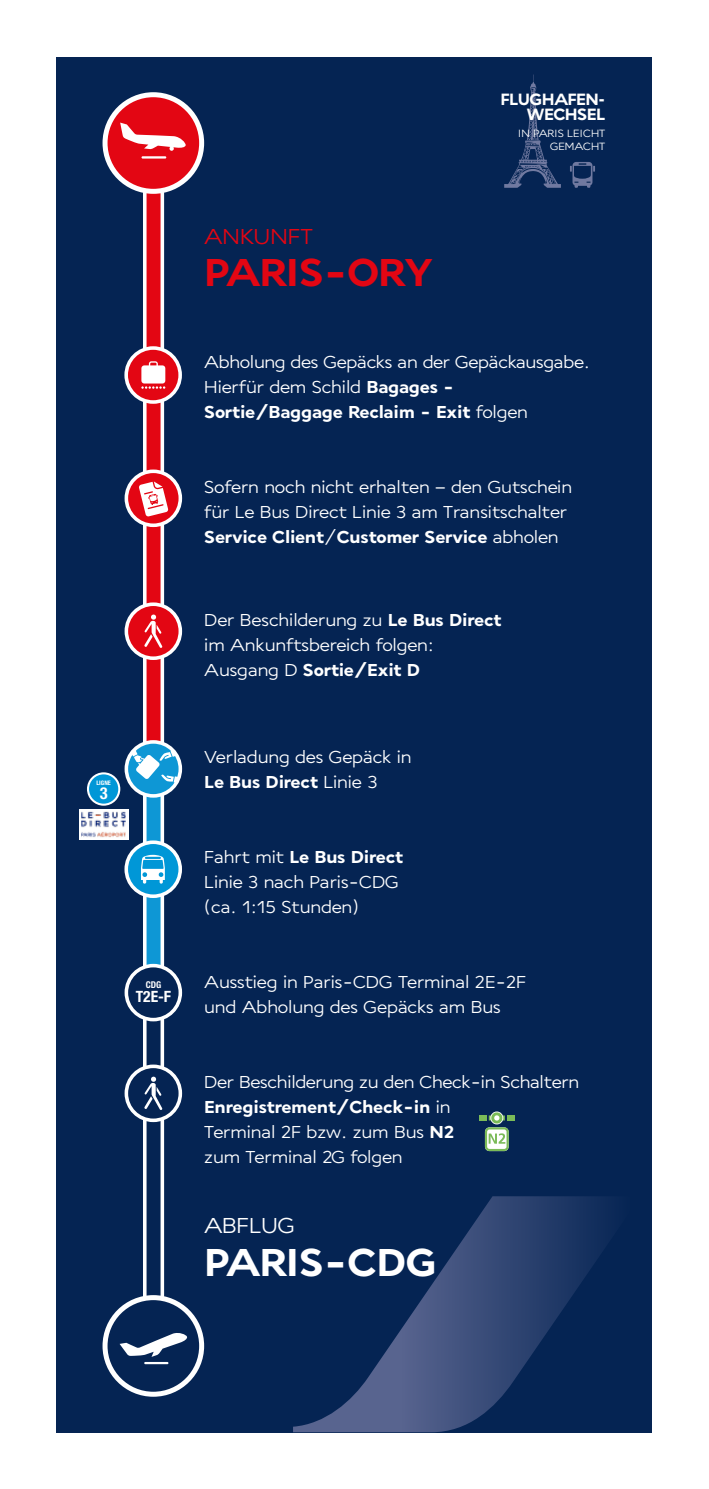
<style>
.page{position:relative;width:709px;height:1489px;background:#fff}
.page>*{position:absolute;margin:0;border:0;box-sizing:border-box;transform-origin:0 0}
.t1{font:700 45px "Excellence In Motion V";letter-spacing:-.035em;color:#e30613}
.t2{font:700 45px "Excellence In Motion V";letter-spacing:-.02em;color:#fff}
.t3{font:25px "Excellence In Motion V";color:#e30613}
.t4{font:25px "Excellence In Motion V";letter-spacing:-.005em;color:#fff}
.t5{font:20px/25px "Excellence In Motion V";color:#fff}
.t6{font:700 19px/15.5px "Excellence In Motion V";letter-spacing:-.02em;color:#fff;text-align:right}
.t7{font:700 condensed 16.5px "Helvetica Neue LT Std";color:#fff}
.t8{font:700 condensed 15.5px "Helvetica Neue LT Std";color:#fff}
.t9{font:12.25px/12.5px "Excellence In Motion V";color:#fff;text-align:right}
.t10{font:700 condensed 9.25px "Helvetica Neue LT Std";color:#fff}
.t11{font:700 condensed 6.25px "Helvetica Neue LT Std";color:#fff}
.s1{font-weight:700}
</style>
<div class="page">
<div style="left:56px;top:57px;width:595px;height:1374px;background:#052453"></div>
<svg style="left:504px;top:74px;width:57px;height:114px"></svg>
<svg style="left:570px;top:162px;width:25px;height:26px"></svg>
<svg style="left:293px;top:1196px;width:310px;height:235px"></svg>
<div style="left:143px;top:175px;width:21px;height:612px;background:#e30613;border:4px solid #fff"></div>
<div style="left:143px;top:783px;width:21px;height:232px;background:#0e97d5;border:4px solid #fff"></div>
<div style="left:143px;top:1009px;width:21px;height:312px;background:#052453;border:4px solid #fff"></div>
<div style="left:105px;top:95px;width:97px;height:96px;background:#e30613;border-radius:50%"></div>
<div style="left:102px;top:92px;width:102px;height:102px;border:5px solid #fff;border-radius:50%"></div>
<div style="left:105px;top:1297px;width:97px;height:96px;background:#052453;border-radius:50%"></div>
<div style="left:102px;top:1294px;width:102px;height:102px;border:5px solid #fff;border-radius:50%"></div>
<svg style="left:120px;top:1333px;width:68px;height:23px"></svg>
<hr style="left:144px;top:1361px;width:24px;height:2px;background:#fff">
<svg style="left:120px;top:123px;width:66px;height:28px"></svg>
<hr style="left:141px;top:156px;width:25px;height:2px;background:#fff">
<div style="left:126px;top:604px;width:54px;height:54px;background:#e30613;border-radius:50%"></div>
<div style="left:125px;top:602px;width:57px;height:58px;border:4px solid #fff;border-radius:50%"></div>
<svg style="left:126px;top:742px;width:54px;height:53px"></svg>
<div style="left:125px;top:740px;width:57px;height:57px;border:4px solid #fff;border-radius:50%"></div>
<div style="left:126px;top:842px;width:54px;height:54px;background:#0097d7;border-radius:50%"></div>
<div style="left:124px;top:840px;width:58px;height:58px;border:4px solid #fff;border-radius:50%"></div>
<div style="left:88px;top:773px;width:31px;height:31px;background:#0097d7;border-radius:50%"></div>
<div style="left:87px;top:772px;width:33px;height:33px;border:2px solid #fff;border-radius:50%"></div>
<div style="left:126px;top:965px;width:54px;height:54px;background:#052453;border-radius:50%"></div>
<div style="left:125px;top:963px;width:57px;height:58px;border:4px solid #fff;border-radius:50%"></div>
<div style="left:126px;top:1066px;width:54px;height:54px;background:#052453;border-radius:50%"></div>
<div style="left:125px;top:1064px;width:57px;height:58px;border:4px solid #fff;border-radius:50%"></div>
<svg style="left:126px;top:471px;width:54px;height:54px"></svg>
<div style="left:125px;top:469px;width:57px;height:58px;border:4px solid #fff;border-radius:50%"></div>
<svg style="left:139px;top:481px;width:29px;height:35px"></svg>
<svg style="left:144px;top:614px;width:18px;height:34px"></svg>
<svg style="left:144px;top:1076px;width:18px;height:33px"></svg>
<div style="left:126px;top:348px;width:54px;height:54px;background:#e30613;border-radius:50%"></div>
<div style="left:124px;top:346px;width:58px;height:58px;border:4px solid #fff;border-radius:50%"></div>
<svg style="left:141px;top:361px;width:24px;height:28px"></svg>
<svg style="left:131px;top:749px;width:48px;height:34px;background:#65bbe2"></svg>
<svg style="left:141px;top:854px;width:24px;height:29px"></svg>
<div style="left:507px;top:1115px;width:8px;height:5px;background:#7bbb58"></div>
<svg style="left:479px;top:1111px;width:29px;height:39px"></svg>
<div style="left:79px;top:809px;width:49px;height:30px;background:#fff"></div>
<img style="left:81px;top:811px;width:45px;height:29px">
<p class="t11" style="left:96px;top:779px;width:16px">LIGNE</p>
<p class="t7" style="left:100px;top:782px;width:9px">3</p>
<p class="t10" style="left:146px;top:979px;width:17px">CDG</p>
<p class="t8" style="left:136px;top:987px;width:37px">T2E-F</p>
<p class="t3" style="left:204px;top:221px;width:110px">ANKUNFT</p>
<h1 class="t1" style="left:204px;top:245px;width:230px">PARIS-ORY</h1>
<p class="t6" style="left:500px;top:90px;width:106px">FLUGHAFEN-<br>WECHSEL</p>
<p class="t9" style="left:517px;top:127px;width:89px">IN PARIS LEICHT<br>GEMACHT</p>
<p class="t5" style="left:204px;top:349px;width:387px">Abholung des Gepäcks an der Gepäckausgabe.<br>Hierfür dem Schild <span class="s1">Bagages -<br>Sortie/Baggage Reclaim - Exit</span> folgen</p>
<p class="t5" style="left:204px;top:473px;width:369px">Sofern noch nicht erhalten – den Gutschein für Le Bus Direct Linie 3 am Transitschalter<br><span class="s1">Service Client</span>/<span class="s1">Customer Service</span> abholen</p>
<p class="t5" style="left:204px;top:606px;width:299px">Der Beschilderung zu <span class="s1">Le Bus Direct </span>im Ankunftsbereich folgen:<br>Ausgang D <span class="s1">Sortie/Exit D</span></p>
<p class="t5" style="left:204px;top:743px;width:209px">Verladung des Gepäck in<br><span class="s1">Le Bus Direct</span> Linie 3</p>
<p class="t5" style="left:204px;top:843px;width:200px">Fahrt mit <span class="s1">Le Bus Direct<br></span>Linie 3 nach Paris-CDG (ca. 1:15 Stunden)</p>
<p class="t5" style="left:204px;top:968px;width:324px">Ausstieg in Paris-CDG Terminal 2E-2F und Abholung des Gepäcks am Bus</p>
<p class="t5" style="left:204px;top:1068px;width:376px">Der Beschilderung zu den Check-in Schaltern<br><span class="s1">Enregistrement/Check-in</span> in<br>Terminal 2F bzw. zum Bus <span class="s1">N2<br></span>zum Terminal 2G folgen</p>
<p class="t4" style="left:204px;top:1210px;width:92px">ABFLUG</p>
<h1 class="t2" style="left:204px;top:1234px;width:233px">PARIS-CDG</h1>
</div>
